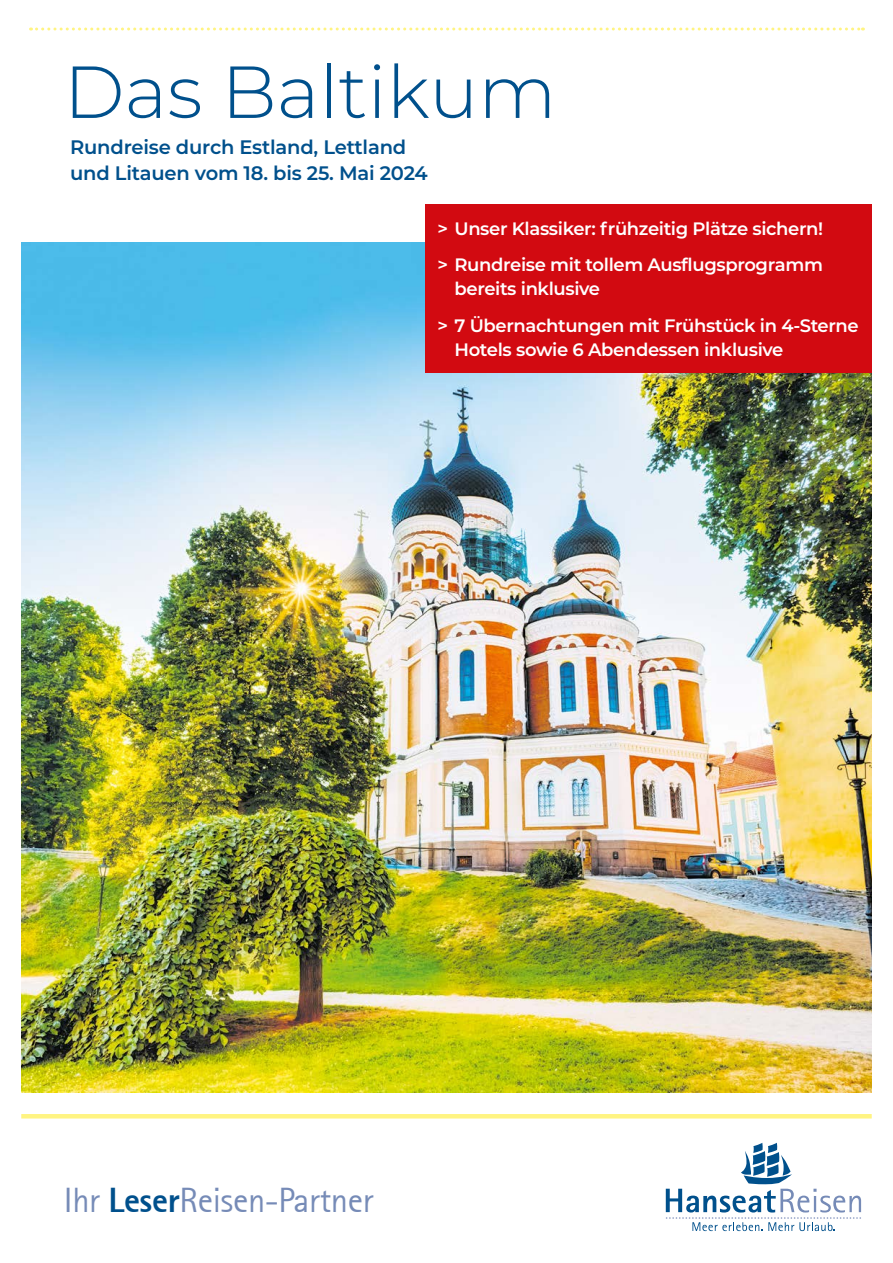
<style>
.page{position:relative;width:893px;height:1263px;background:#fff}
.page>*{position:absolute;margin:0;border:0;box-sizing:border-box;transform-origin:0 0}
.t1{font:300 73.5px "Montserrat";color:#00508c}
.t2{font:34.5px "Rotis Sans Serif";letter-spacing:-.01em;color:#768bb7}
.t3{font:600 19.5px/25.5px "Montserrat";letter-spacing:-.01em;color:#00508c}
.t4{font:600 18px/36.8px "Montserrat";letter-spacing:-.02em;color:#fff}
.s1{font-weight:800;color:#00508c}
</style>
<div class="page">
<svg style="left:31px;top:28px;width:832px;height:3px"></svg>
<hr style="left:21px;top:1114px;width:851px;height:4px;background:#fff482">
<svg style="left:666px;top:1143px;width:195px;height:88px"></svg>
<img style="left:21px;top:242px;width:851px;height:851px">
<div style="left:425px;top:204px;width:447px;height:169px;background:#d20a11"></div>
<h1 class="t1" style="left:64px;top:42px;width:494px">Das Baltikum</h1>
<p class="t3" style="left:70px;top:134px;width:359px">Rundreise durch Estland, Lettland und Litauen vom 18. bis 25. Mai 2024</p>
<p class="t4" style="left:437px;top:209px;width:387px">&gt; Unser Klassiker: frühzeitig Plätze sichern! &gt; Rundreise mit tollem Ausflugsprogramm</p>
<p class="t4" style="left:437px;top:270px;width:423px;text-indent:17px">bereits inklusive<br>&gt; 7 Übernachtungen mit Frühstück in 4-Sterne</p>
<p class="t4" style="left:454px;top:331px;width:330px">Hotels sowie 6 Abendessen inklusive</p>
<h2 class="t2" style="left:64px;top:1180px;width:311px">Ihr <span class="s1">Leser</span>Reisen-Partner</h2>
</div>
